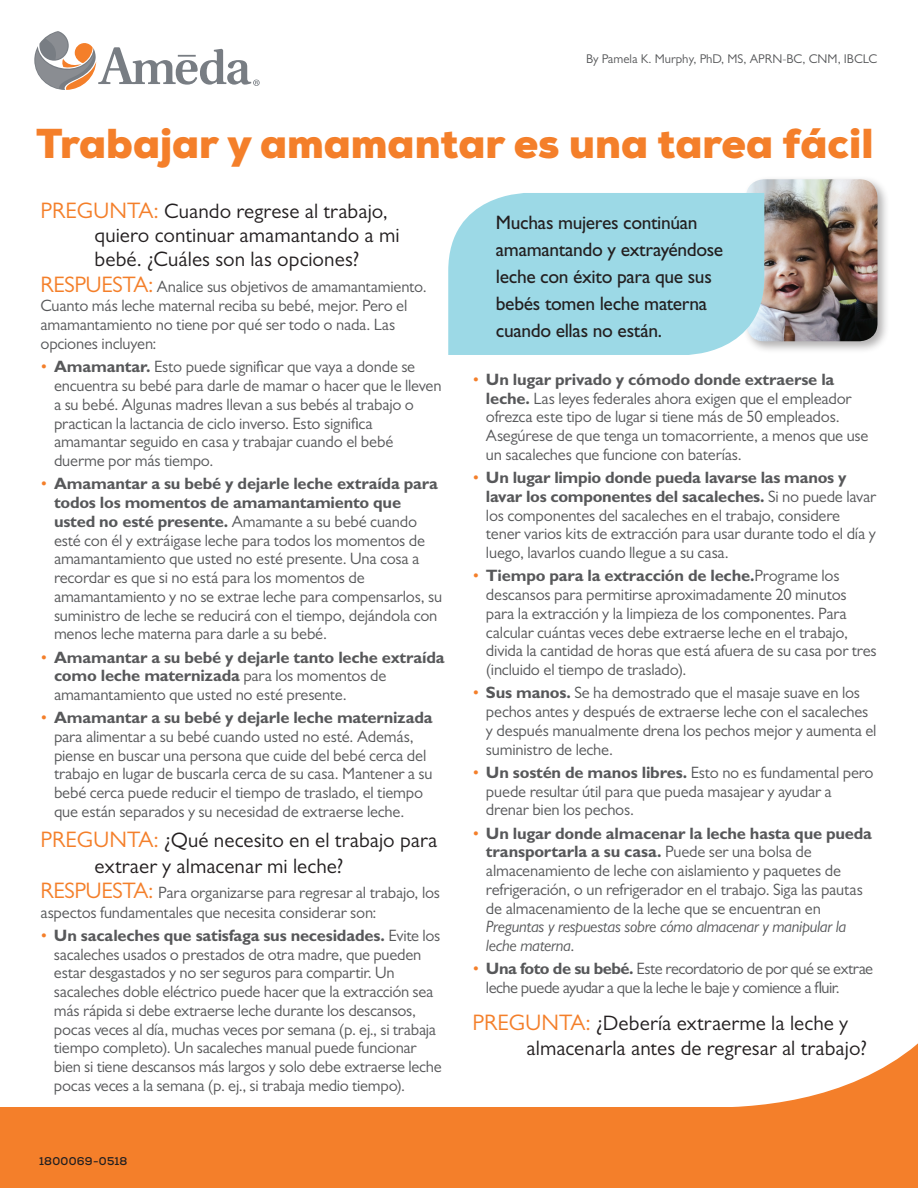
<style>
.page{position:relative;width:918px;height:1188px;background:#fff}
.page>*{position:absolute;margin:0;border:0;box-sizing:border-box;transform-origin:0 0}
.t1{font:900 40.5px "Nexa";color:#f47f2a}
.t2{font:21px/25.5px "Gill Sans MT Std";letter-spacing:.005em;color:#231f20}
.t3{font:19.5px/27px "Gill Sans Std";letter-spacing:-.02em;color:#231f20}
.t4{font:16.5px/18.8px "Gill Sans MT Std";letter-spacing:-.01em;color:#57585a}
.t5{font:700 16.5px/18.8px "Gill Sans Std";letter-spacing:-.015em;color:#57585a}
.t6{font:16.5px/18.8px "Gill Sans MT Std";letter-spacing:-.03em;color:#57585a}
.t7{font:italic 16.5px/18.8px "Gill Sans MT Std";letter-spacing:-.015em;color:#57585a}
.t8{font:12.75px "Gill Sans MT Std";color:#57585a}
.t9{font:700 11.25px "Nexa";letter-spacing:.02em;color:#231f20}
.s1{font-size:22.5px;color:#f47f2a}
.s2{color:#f47f2a}
.s3{font-family:"Gill Sans Std";font-weight:700}
.s4{font-family:"Gill Sans MT Std";font-weight:400;color:#f47f2a}
.s5{font-family:"Gill Sans MT Std";font-weight:400}
.s6{font-style:normal}
</style>
<div class="page">
<div style="left:0;top:1108px;width:918px;height:80px;background:#f47f2a"></div>
<svg style="left:708px;top:1043px;width:210px;height:65px"></svg>
<div style="left:742px;top:175px;width:148px;height:179px;background:#231f20;opacity:.35"></div>
<img style="left:746px;top:179px;width:132px;height:162px">
<svg style="left:34px;top:31px;width:226px;height:59px"></svg>
<div style="left:448px;top:193px;width:316px;height:162px;background:#9cd9e6"></div>
<p class="t8" style="left:586px;top:51px;width:293px">By Pamela K. Murphy, PhD, MS, APRN-BC, CNM, IBCLC</p>
<h1 class="t1" style="left:36px;top:117px;width:839px">Trabajar y amamantar es una tarea fácil</h1>
<p class="t2" style="left:95px;top:199px;width:307px;line-height:24px;text-indent:-54px"><span class="s1">PREGUNTA:</span> Cuando regrese al trabajo, quiero continuar amamantando a mi bebé. ¿Cuáles son las opciones?</p>
<p class="t4" style="left:40px;top:276px;width:388px"><span class="s1">RESPUESTA:</span> Analice sus objetivos de amamantamiento.<br>Cuanto más leche maternal reciba su bebé, mejor. Pero el amamantamiento no tiene por qué ser todo o nada. Las opciones incluyen:</p>
<p class="t4" style="left:54px;top:357px;width:389px;text-indent:-13px"><span class="s2">•</span> <span class="s3">Amamantar.</span> Esto puede significar que vaya a donde se encuentra su bebé para darle de mamar o hacer que le lleven a su bebé. Algunas madres llevan a sus bebés al trabajo o practican la lactancia de ciclo inverso. Esto significa amamantar seguido en casa y trabajar cuando el bebé duerme por más tiempo.</p>
<p class="t5" style="left:54px;top:474px;width:385px;text-indent:-13px"><span class="s4">•</span> Amamantar a su bebé y dejarle leche extraída para todos los momentos de amamantamiento que</p>
<p class="t4" style="left:54px;top:512px;width:390px"><span class="s3">usted no esté presente.</span> Amamante a su bebé cuando esté con él y extráigase leche para todos los momentos de amamantamiento que usted no esté presente. Una cosa a recordar es que si no está para los momentos de amamantamiento y no se extrae leche para compensarlos, su suministro de leche se reducirá con el tiempo, dejándola con menos leche materna para darle a su bebé.</p>
<p class="t5" style="left:54px;top:648px;width:392px;text-indent:-13px"><span class="s4">•</span> Amamantar a su bebé y dejarle tanto leche extraída como leche maternizada <span class="s5">para los momentos de</span></p>
<p class="t4" style="left:54px;top:685px;width:294px">amamantamiento que usted no esté presente.</p>
<p class="t5" style="left:41px;top:708px;width:394px"><span class="s4">•</span> Amamantar a su bebé y dejarle leche maternizada</p>
<p class="t4" style="left:54px;top:727px;width:380px">para alimentar a su bebé cuando usted no esté. Además, piense en buscar una persona que cuide del bebé cerca del trabajo en lugar de buscarla cerca de su casa. Mantener a su bebé cerca puede reducir el tiempo de traslado, el tiempo que están separados y su necesidad de extraerse leche.</p>
<p class="t2" style="left:95px;top:827px;width:344px;text-indent:-54px"><span class="s1">PREGUNTA:</span> ¿Qué necesito en el trabajo para extraer y almacenar mi leche?</p>
<p class="t4" style="left:40px;top:883px;width:401px"><span class="s1">RESPUESTA:</span> Para organizarse para regresar al trabajo, los aspectos fundamentales que necesita considerar son:</p>
<p class="t5" style="left:41px;top:926px;width:401px"><span class="s4">•</span> Un sacaleches que satisfaga sus necesidades. <span class="s5">Evite los</span></p>
<p class="t4" style="left:54px;top:945px;width:389px">sacaleches usados o prestados de otra madre, que pueden estar desgastados y no ser seguros para compartir. Un sacaleches doble eléctrico puede hacer que la extracción sea más rápida si debe extraerse leche durante los descansos, pocas veces al día, muchas veces por semana (p. ej., si trabaja tiempo completo). Un sacaleches manual puede funcionar bien si tiene descansos más largos y solo debe extraerse leche pocas veces a la semana (p. ej., si trabaja medio tiempo).</p>
<p class="t9" style="left:39px;top:1154px;width:90px">1800069-0518</p>
<p class="t3" style="left:496px;top:209px;width:229px">Muchas mujeres continúan amamantando y extrayéndose leche con éxito para que sus bebés tomen leche materna cuando ellas no están.</p>
<p class="t5" style="left:472px;top:370px;width:363px"><span class="s4">•</span> Un lugar privado y cómodo donde extraerse la</p>
<p class="t4" style="left:486px;top:389px;width:384px"><span class="s3">leche.</span> Las leyes federales ahora exigen que el empleador ofrezca este tipo de lugar si tiene más de 50 empleados.<br>Asegúrese de que tenga un tomacorriente, a menos que use un sacaleches que funcione con baterías.</p>
<p class="t5" style="left:486px;top:468px;width:392px;text-indent:-13px"><span class="s4">•</span> Un lugar limpio donde pueda lavarse las manos y lavar los componentes del sacaleches. <span class="s5">Si no puede lavar</span></p>
<p class="t4" style="left:486px;top:506px;width:391px">los componentes del sacaleches en el trabajo, considere tener varios kits de extracción para usar durante todo el día y luego, lavarlos cuando llegue a su casa.</p>
<p class="t5" style="left:472px;top:566px;width:369px"><span class="s4">•</span> Tiempo para la extracción de leche.<span class="s5">Programe los</span></p>
<p class="t4" style="left:486px;top:585px;width:392px">descansos para permitirse aproximadamente 20 minutos para la extracción y la limpieza de los componentes. Para calcular cuántas veces debe extraerse leche en el trabajo, divida la cantidad de horas que está afuera de su casa por tres (incluido el tiempo de traslado).</p>
<p class="t4" style="left:486px;top:683px;width:392px;text-indent:-13px"><span class="s2">•</span> <span class="s3">Sus manos.</span> Se ha demostrado que el masaje suave en los pechos antes y después de extraerse leche con el sacaleches y después manualmente drena los pechos mejor y aumenta el suministro de leche.</p>
<p class="t4" style="left:486px;top:763px;width:389px;text-indent:-13px"><span class="s2">•</span> <span class="s3">Un sostén de manos libres.</span> Esto no es fundamental pero puede resultar útil para que pueda masajear y ayudar a drenar bien los pechos.</p>
<p class="t5" style="left:486px;top:824px;width:388px;text-indent:-13px"><span class="s4">•</span> Un lugar donde almacenar la leche hasta que pueda transportarla a su casa. <span class="s5">Puede ser una bolsa de</span></p>
<p class="t4" style="left:486px;top:861px;width:378px">almacenamiento de leche con aislamiento y paquetes de refrigeración, o un refrigerador en el trabajo. Siga las pautas de almacenamiento de la leche que se encuentran en</p>
<p class="t7" style="left:486px;top:917px;width:362px">Preguntas y respuestas sobre cómo almacenar y manipular la leche materna<span class="s6">.</span></p>
<p class="t6" style="left:486px;top:959px;width:389px;text-indent:-13px"><span class="s2">•</span> <span class="s3">Una foto de su bebé.</span> Este recordatorio de por qué se extrae leche puede ayudar a que la leche le baje y comience a fluir.</p>
<p class="t2" style="left:527px;top:1009px;width:342px;text-indent:-54px"><span class="s1">PREGUNTA:</span> ¿Debería extraerme la leche y almacenarla antes de regresar al trabajo?</p>
</div>
